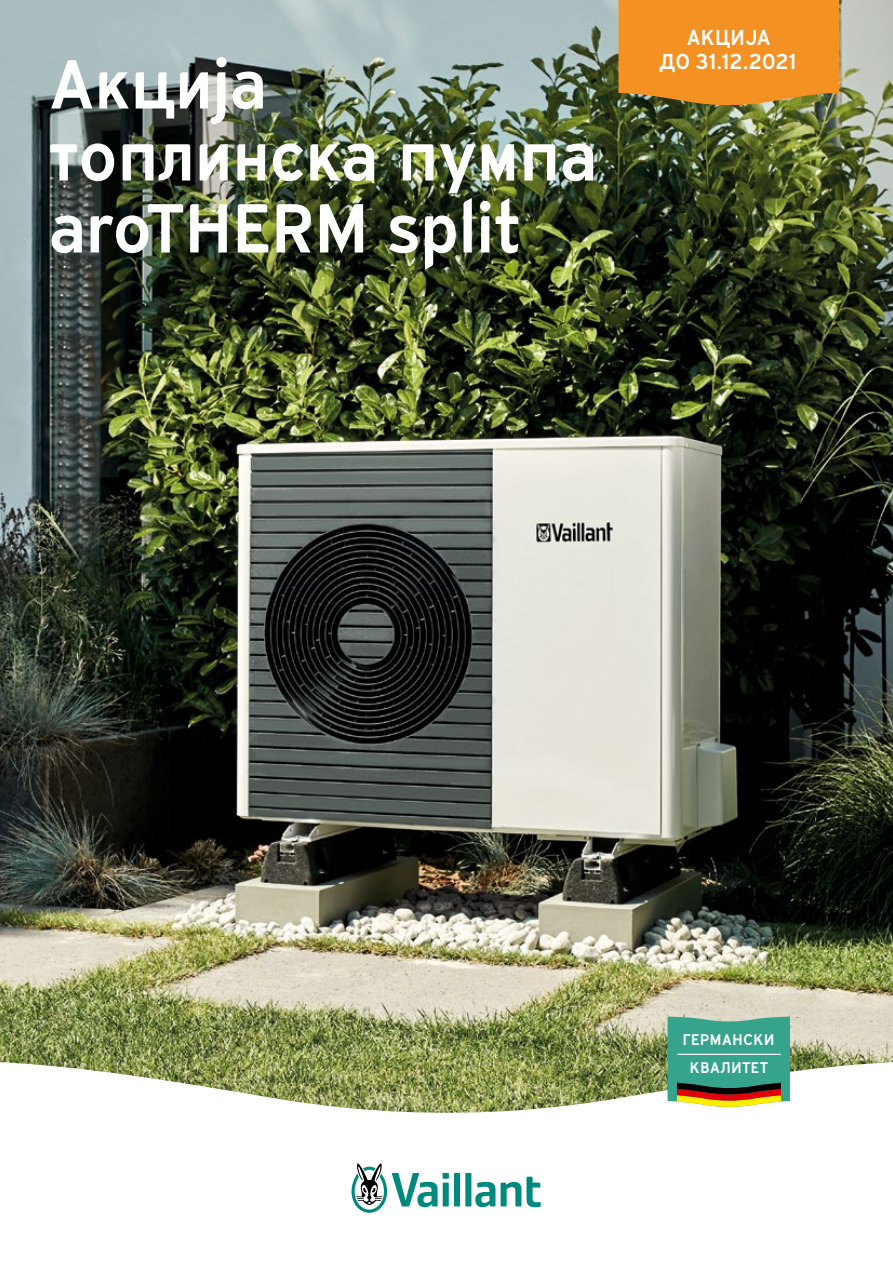
<style>
.page{position:relative;width:893px;height:1263px;background:#fff}
.page>*{position:absolute;margin:0;border:0;box-sizing:border-box;transform-origin:0 0}
.t1{font:69px/72px "Vaillant 13 Demi TID";letter-spacing:-.03em;color:#fff}
.t2{font:21px/24px "Vaillant 13 Demi TID";letter-spacing:-.035em;color:#fff;text-align:center}
.t3{font:15px/28.3px "Vaillant 13 Demi TID";letter-spacing:-.005em;color:#fff;text-align:center}
</style>
<div class="page">
<img style="left:0;top:0;width:893px;height:1061px">
<svg style="left:0;top:1061px;width:893px;height:147px"></svg>
<svg style="left:475px;top:1182px;width:20px;height:25px"></svg>
<svg style="left:501px;top:1177px;width:40px;height:30px"></svg>
<div style="left:465px;top:1173px;width:6px;height:33px;background:#00897d"></div>
<div style="left:454px;top:1173px;width:6px;height:33px;background:#00897d"></div>
<svg style="left:351px;top:1163px;width:98px;height:50px"></svg>
<svg style="left:668px;top:1016px;width:122px;height:90px;background:#529879"></svg>
<hr style="left:677px;top:1054px;width:104px;height:1px;background:#fff">
<svg style="left:618px;top:0;width:221px;height:106px;background:#e98f24"></svg>
<p class="t1" style="left:48px;top:46px;width:552px">Акциja топлинска пумпа aroTHERM split</p>
<p class="t2" style="left:661px;top:25px;width:138px">АКЦИЈА<br>ДО 31.12.2021</p>
<p class="t3" style="left:682px;top:1025px;width:94px">ГЕРМАНСКИ<br>КВАЛИТЕТ</p>
</div>
